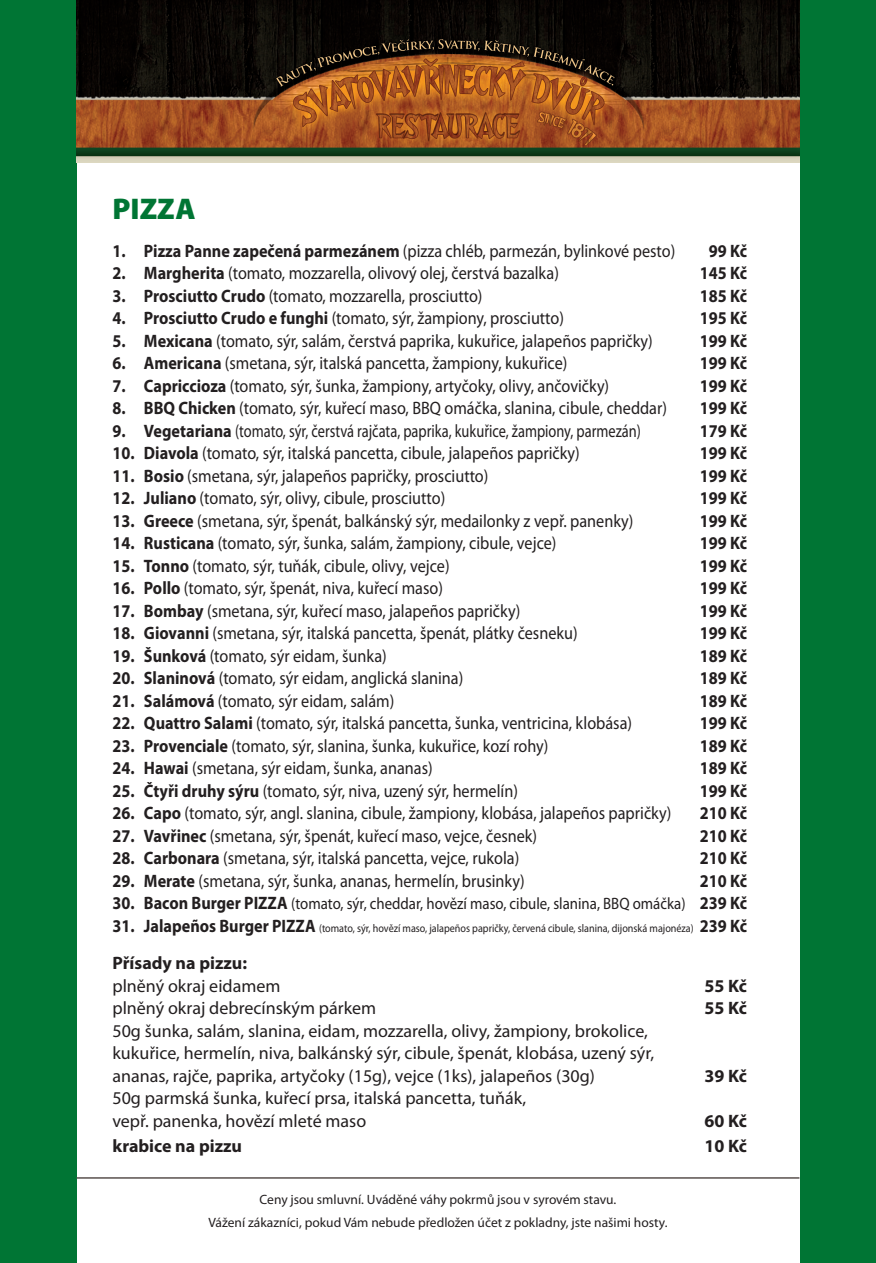
<style>
.page{position:relative;width:876px;height:1263px;background:#007534}
.page>*{position:absolute;margin:0;border:0;box-sizing:border-box;transform-origin:0 0}
.základní_písmo{font:900 30px "Myriad Pro";color:#007534}
.základní_písmo-2{font:18px "Myriad Pro";color:#231f20;scale:.9 1}
.základní_písmo-3{font:18px/22.5px "Myriad Pro";color:#231f20}
.základní_písmo-4{font:700 18px "Myriad Pro";color:#231f20;scale:.9 1}
.základní_písmo-5{font:18px "Myriad Pro";color:#231f20;scale:.8 1}
.základní_písmo-6{font:700 18px "Myriad Pro";color:#231f20}
.základní_písmo-7{font:16.5px "Myriad Pro";color:#231f20;scale:.9 1}
.základní_písmo-8{font:13.5px "Myriad Pro";color:#231f20}
.základní_písmo-9{font:11.25px "Myriad Pro";color:#231f20;scale:.9 1}
.s1{font-weight:700}
.s2{font-weight:700;font-size:18px}
</style>
<div class="page">
<div style="left:77px;top:130px;width:722px;height:1133px;background:#fff"></div>
<img style="left:77px;top:0;width:722px;height:163px">
<hr style="left:77px;top:1177px;width:722px;height:2px;background:#59504e">
<p class="základní_písmo" style="left:112px;top:192px;width:85px">PIZZA</p>
<p class="základní_písmo-2" style="left:112px;top:241px;width:627px"><span class="s1">1. Pizza Panne zapečená parmezánem</span> (pizza chléb, parmezán, bylinkové pesto)</p>
<p class="základní_písmo-4" style="left:709px;top:241px;width:44px">99 Kč</p>
<p class="základní_písmo-2" style="left:112px;top:263px;width:498px"><span class="s1">2. Margherita</span> (tomato, mozzarella, olivový olej, čerstvá bazalka)</p>
<p class="základní_písmo-4" style="left:700px;top:263px;width:54px">145 Kč</p>
<p class="základní_písmo-2" style="left:112px;top:286px;width:413px"><span class="s1">3. Prosciutto Crudo</span> (tomato, mozzarella, prosciutto)</p>
<p class="základní_písmo-4" style="left:700px;top:286px;width:54px">185 Kč</p>
<p class="základní_písmo-2" style="left:112px;top:308px;width:503px"><span class="s1">4. Prosciutto Crudo e funghi</span> (tomato, sýr, žampiony, prosciutto)</p>
<p class="základní_písmo-4" style="left:700px;top:308px;width:54px">195 Kč</p>
<p class="základní_písmo-2" style="left:112px;top:331px;width:602px"><span class="s1">5. Mexicana</span> (tomato, sýr, salám, čerstvá paprika, kukuřice, jalapeños papričky)</p>
<p class="základní_písmo-4" style="left:700px;top:331px;width:54px">199 Kč</p>
<p class="základní_písmo-2" style="left:112px;top:353px;width:507px"><span class="s1">6. Americana</span> (smetana, sýr, italská pancetta, žampiony, kukuřice)</p>
<p class="základní_písmo-4" style="left:700px;top:353px;width:54px">199 Kč</p>
<p class="základní_písmo-2" style="left:112px;top:376px;width:553px"><span class="s1">7. Capriccioza</span> (tomato, sýr, šunka, žampiony, artyčoky, olivy, ančovičky)</p>
<p class="základní_písmo-4" style="left:700px;top:376px;width:54px">199 Kč</p>
<p class="základní_písmo-2" style="left:112px;top:398px;width:618px"><span class="s1">8. BBQ Chicken</span> (tomato, sýr, kuřecí maso, BBQ omáčka, slanina, cibule, cheddar)</p>
<p class="základní_písmo-4" style="left:700px;top:398px;width:54px">199 Kč</p>
<p class="základní_písmo-5" style="left:112px;top:421px;width:662px"><span class="s1">9. Vegetariana</span> (tomato, sýr, čerstvá rajčata, paprika, kukuřice, žampiony, parmezán)</p>
<p class="základní_písmo-4" style="left:700px;top:421px;width:54px">179 Kč</p>
<p class="základní_písmo-2" style="left:112px;top:443px;width:521px"><span class="s1">10. Diavola</span> (tomato, sýr, italská pancetta, cibule, jalapeños papričky)</p>
<p class="základní_písmo-4" style="left:700px;top:443px;width:54px">199 Kč</p>
<p class="základní_písmo-2" style="left:112px;top:466px;width:419px"><span class="s1">11. Bosio</span> (smetana, sýr, jalapeños papričky, prosciutto)</p>
<p class="základní_písmo-4" style="left:700px;top:466px;width:54px">199 Kč</p>
<p class="základní_písmo-2" style="left:112px;top:488px;width:371px"><span class="s1">12. Juliano</span> (tomato, sýr, olivy, cibule, prosciutto)</p>
<p class="základní_písmo-4" style="left:700px;top:488px;width:54px">199 Kč</p>
<p class="základní_písmo-2" style="left:112px;top:511px;width:580px"><span class="s1">13. Greece</span> (smetana, sýr, špenát, balkánský sýr, medailonky z vepř. panenky)</p>
<p class="základní_písmo-4" style="left:700px;top:511px;width:54px">199 Kč</p>
<p class="základní_písmo-2" style="left:112px;top:533px;width:495px"><span class="s1">14. Rusticana</span> (tomato, sýr, šunka, salám, žampiony, cibule, vejce)</p>
<p class="základní_písmo-4" style="left:700px;top:533px;width:54px">199 Kč</p>
<p class="základní_písmo-2" style="left:112px;top:556px;width:376px"><span class="s1">15. Tonno</span> (tomato, sýr, tuňák, cibule, olivy, vejce)</p>
<p class="základní_písmo-4" style="left:700px;top:556px;width:54px">199 Kč</p>
<p class="základní_písmo-2" style="left:112px;top:578px;width:369px"><span class="s1">16. Pollo</span> (tomato, sýr, špenát, niva, kuřecí maso)</p>
<p class="základní_písmo-4" style="left:700px;top:578px;width:54px">199 Kč</p>
<p class="základní_písmo-2" style="left:112px;top:601px;width:455px"><span class="s1">17. Bombay</span> (smetana, sýr, kuřecí maso, jalapeños papričky)</p>
<p class="základní_písmo-4" style="left:700px;top:601px;width:54px">199 Kč</p>
<p class="základní_písmo-2" style="left:112px;top:623px;width:518px"><span class="s1">18. Giovanni</span> (smetana, sýr, italská pancetta, špenát, plátky česneku)</p>
<p class="základní_písmo-4" style="left:700px;top:623px;width:54px">199 Kč</p>
<p class="základní_písmo-2" style="left:112px;top:646px;width:306px"><span class="s1">19. Šunková</span> (tomato, sýr eidam, šunka)</p>
<p class="základní_písmo-4" style="left:700px;top:646px;width:54px">189 Kč</p>
<p class="základní_písmo-2" style="left:112px;top:668px;width:391px"><span class="s1">20. Slaninová</span> (tomato, sýr eidam, anglická slanina)</p>
<p class="základní_písmo-4" style="left:700px;top:668px;width:54px">189 Kč</p>
<p class="základní_písmo-2" style="left:112px;top:691px;width:315px"><span class="s1">21. Salámová</span> (tomato, sýr eidam, salám)</p>
<p class="základní_písmo-4" style="left:700px;top:691px;width:54px">189 Kč</p>
<p class="základní_písmo-2" style="left:112px;top:713px;width:579px"><span class="s1">22. Quattro Salami</span> (tomato, sýr, italská pancetta, šunka, ventricina, klobása)</p>
<p class="základní_písmo-4" style="left:700px;top:713px;width:54px">199 Kč</p>
<p class="základní_písmo-2" style="left:112px;top:736px;width:486px"><span class="s1">23. Provenciale</span> (tomato, sýr, slanina, šunka, kukuřice, kozí rohy)</p>
<p class="základní_písmo-4" style="left:700px;top:736px;width:54px">189 Kč</p>
<p class="základní_písmo-2" style="left:112px;top:758px;width:357px"><span class="s1">24. Hawai</span> (smetana, sýr eidam, šunka, ananas)</p>
<p class="základní_písmo-4" style="left:700px;top:758px;width:54px">189 Kč</p>
<p class="základní_písmo-2" style="left:112px;top:781px;width:452px"><span class="s1">25. Čtyři druhy sýru</span> (tomato, sýr, niva, uzený sýr, hermelín)</p>
<p class="základní_písmo-4" style="left:700px;top:781px;width:54px">199 Kč</p>
<p class="základní_písmo-2" style="left:112px;top:803px;width:622px"><span class="s1">26. Capo</span> (tomato, sýr, angl. slanina, cibule, žampiony, klobása, jalapeños papričky)</p>
<p class="základní_písmo-4" style="left:700px;top:803px;width:54px">210 Kč</p>
<p class="základní_písmo-2" style="left:112px;top:826px;width:473px"><span class="s1">27. Vavřinec</span> (smetana, sýr, špenát, kuřecí maso, vejce, česnek)</p>
<p class="základní_písmo-4" style="left:700px;top:826px;width:54px">210 Kč</p>
<p class="základní_písmo-2" style="left:112px;top:848px;width:454px"><span class="s1">28. Carbonara</span> (smetana, sýr, italská pancetta, vejce, rukola)</p>
<p class="základní_písmo-4" style="left:700px;top:848px;width:54px">210 Kč</p>
<p class="základní_písmo-2" style="left:112px;top:871px;width:459px"><span class="s1">29. Merate</span> (smetana, sýr, šunka, ananas, hermelín, brusinky)</p>
<p class="základní_písmo-4" style="left:700px;top:871px;width:54px">210 Kč</p>
<p class="základní_písmo-7" style="left:112px;top:895px;width:706px"><span class="s2">30. Bacon Burger PIZZA</span> (tomato, sýr, cheddar, hovězí maso, cibule, slanina, BBQ omáčka) <span class="s2">239 Kč</span></p>
<p class="základní_písmo-9" style="left:112px;top:922px;width:706px"><span class="s2">31. Jalapeños Burger PIZZA</span> (tomato, sýr, hovězí maso, jalapeños papričky, červená cibule, slanina, dijonská majonéza) <span class="s2">239 Kč</span></p>
<p class="základní_písmo-6" style="left:112px;top:953px;width:136px">Přísady na pizzu:</p>
<p class="základní_písmo-3" style="left:112px;top:975px;width:169px">plněný okraj eidamem</p>
<p class="základní_písmo-6" style="left:704px;top:976px;width:44px">55 Kč</p>
<p class="základní_písmo-3" style="left:112px;top:997px;width:265px">plněný okraj debrecínským párkem</p>
<p class="základní_písmo-6" style="left:704px;top:998px;width:44px">55 Kč</p>
<p class="základní_písmo-3" style="left:112px;top:1020px;width:543px">50g šunka, salám, slanina, eidam, mozzarella, olivy, žampiony, brokolice, kukuřice, hermelín, niva, balkánský sýr, cibule, špenát, klobása, uzený sýr, ananas, rajče, paprika, artyčoky (15g), vejce (1ks), jalapeños (30g)</p>
<p class="základní_písmo-6" style="left:704px;top:1066px;width:44px">39 Kč</p>
<p class="základní_písmo-3" style="left:112px;top:1087px;width:415px">50g parmská šunka, kuřecí prsa, italská pancetta, tuňák, vepř. panenka, hovězí mleté maso</p>
<p class="základní_písmo-6" style="left:704px;top:1111px;width:44px">60 Kč</p>
<p class="základní_písmo-6" style="left:112px;top:1136px;width:131px">krabice na pizzu</p>
<p class="základní_písmo-6" style="left:704px;top:1136px;width:44px">10 Kč</p>
<p class="základní_písmo-8" style="left:260px;top:1192px;width:358px">Ceny jsou smluvní. Uváděné váhy pokrmů jsou v syrovém stavu.</p>
<p class="základní_písmo-8" style="left:209px;top:1215px;width:460px">Vážení zákazníci, pokud Vám nebude předložen účet z pokladny, jste našimi hosty.</p>
</div>
